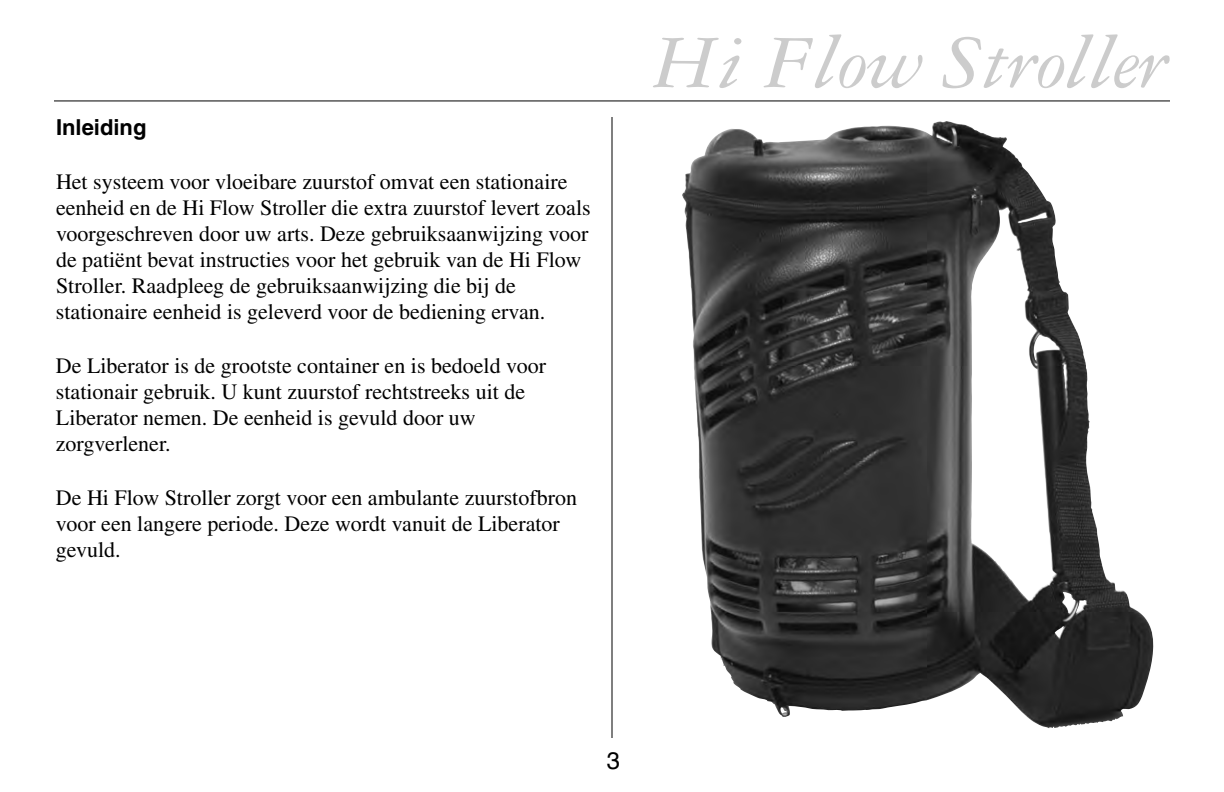
<style>
.page{position:relative;width:1224px;height:792px;background:#fff}
.page>*{position:absolute;margin:0;border:0;box-sizing:border-box;transform-origin:0 0}
.t1{font:italic 80px "Garamond Three";letter-spacing:-.015em;color:#ccc;scale:1.15 1}
.t2{font:24px "Helvetica";color:#000}
.t3{font:22px/26px "Times";color:#000}
.t4{font:700 22px "Helvetica";color:#000}
</style>
<div class="page">
<hr style="left:612px;top:117px;width:1px;height:621px;background:#000">
<hr style="left:54px;top:100px;width:1116px;height:1px;background:#000">
<img style="left:682px;top:121px;width:441px;height:607px">
<p class="t4" style="left:56px;top:119px;width:92px">Inleiding</p>
<p class="t3" style="left:56px;top:171px;width:536px">Het systeem voor vloeibare zuurstof omvat een stationaire eenheid en de Hi Flow Stroller die extra zuurstof levert zoals voorgeschreven door uw arts. Deze gebruiksaanwijzing voor de patiënt bevat instructies voor het gebruik van de Hi Flow Stroller. Raadpleeg de gebruiksaanwijzing die bij de stationaire eenheid is geleverd voor de bediening ervan.</p>
<p class="t3" style="left:56px;top:355px;width:492px">De Liberator is de grootste container en is bedoeld voor stationair gebruik. U kunt zuurstof rechtstreeks uit de Liberator nemen. De eenheid is gevuld door uw zorgverlener.</p>
<p class="t3" style="left:56px;top:487px;width:523px">De Hi Flow Stroller zorgt voor een ambulante zuurstofbron voor een langere periode. Deze wordt vanuit de Liberator gevuld.</p>
<h1 class="t1" style="left:652px;top:34px;width:450px">Hi Flow Stroller</h1>
<p class="t2" style="left:607px;top:750px;width:15px">3</p>
</div>
